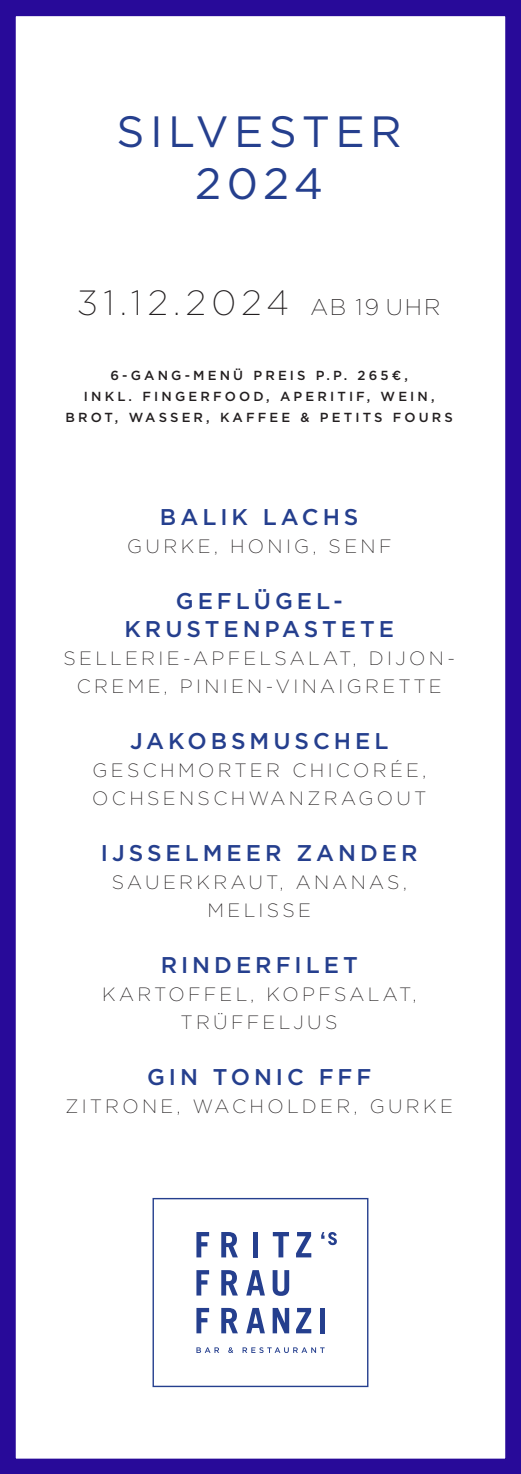
<style>
.page{position:relative;width:521px;height:1474px;background:#fff}
.page>*{position:absolute;margin:0;border:0;box-sizing:border-box;transform-origin:0 0}
.t1{font:43.75px "Gotham";letter-spacing:.125em;color:#253f8e}
.t2{font:200 35px "Gotham";letter-spacing:.16em;color:#231f20}
.t3{font:500 22.75px "Gotham HTF";letter-spacing:.175em;color:#253f8e}
.t4{font:200 19.25px/28px "Gotham";letter-spacing:.175em;color:#231f20;text-align:center}
.t5{font:500 13.12px/21px "Gotham HTF";letter-spacing:.24em;color:#231f20;text-align:center}
.s1{font-size:22.75px}
</style>
<div class="page">
<div style="left:0;top:0;width:521px;height:1473px;border:16px solid #280a99"></div>
<svg style="left:153px;top:1197px;width:215px;height:189px"></svg>
<svg style="left:196px;top:1231px;width:13px;height:26px"></svg>
<svg style="left:221px;top:1231px;width:17px;height:26px"></svg>
<svg style="left:221px;top:1270px;width:17px;height:25px"></svg>
<div style="left:253px;top:1231px;width:5px;height:26px;background:#253f8e"></div>
<svg style="left:273px;top:1231px;width:16px;height:26px"></svg>
<svg style="left:296px;top:1231px;width:15px;height:26px"></svg>
<svg style="left:296px;top:1307px;width:15px;height:26px"></svg>
<svg style="left:196px;top:1270px;width:13px;height:25px"></svg>
<svg style="left:246px;top:1270px;width:19px;height:25px"></svg>
<svg style="left:221px;top:1307px;width:17px;height:26px"></svg>
<svg style="left:246px;top:1307px;width:19px;height:26px"></svg>
<svg style="left:273px;top:1270px;width:16px;height:25px"></svg>
<svg style="left:196px;top:1307px;width:13px;height:26px"></svg>
<svg style="left:273px;top:1307px;width:16px;height:26px"></svg>
<hr style="left:320px;top:1307px;width:4px;height:26px;background:#253f8e">
<svg style="left:321px;top:1231px;width:16px;height:14px"></svg>
<svg style="left:196px;top:1347px;width:23px;height:5px"></svg>
<svg style="left:228px;top:1347px;width:5px;height:5px"></svg>
<svg style="left:243px;top:1347px;width:82px;height:5px"></svg>
<p class="t1" style="left:117px;top:107px;width:287px">SILVESTER</p>
<p class="t1" style="left:195px;top:160px;width:129px">2024</p>
<p class="t2" style="left:78px;top:283px;width:364px">31.12.2024 <span class="s1">AB 19 UHR</span></p>
<p class="t5" style="left:111px;top:364px;width:299px">6-GANG-MENÜ PREIS P.P. 265¤,</p>
<p class="t5" style="left:65px;top:385px;width:389px">INKL. FINGERFOOD, APERITIF, WEIN,<br>BROT, WASSER, KAFFEE &amp; PETITS FOURS</p>
<p class="t3" style="left:160px;top:504px;width:200px">BALIK LACHS</p>
<p class="t4" style="left:127px;top:532px;width:265px">GURKE, HONIG, SENF</p>
<p class="t3" style="left:176px;top:588px;width:168px">GEFLÜGEL-</p>
<p class="t3" style="left:124px;top:616px;width:271px">KRUSTENPASTETE</p>
<p class="t4" style="left:63px;top:644px;width:393px">SELLERIE-APFELSALAT, DIJON-<br>CREME, PINIEN-VINAIGRETTE</p>
<p class="t3" style="left:130px;top:728px;width:260px">JAKOBSMUSCHEL</p>
<p class="t4" style="left:92px;top:756px;width:335px">GESCHMORTER CHICORÉE,</p>
<p class="t4" style="left:92px;top:784px;width:335px">OCHSENSCHWANZRAGOUT</p>
<p class="t3" style="left:101px;top:840px;width:318px">IJSSELMEER ZANDER</p>
<p class="t4" style="left:112px;top:868px;width:296px">SAUERKRAUT, ANANAS,</p>
<p class="t4" style="left:208px;top:896px;width:105px">MELISSE</p>
<p class="t3" style="left:161px;top:952px;width:199px">RINDERFILET</p>
<p class="t4" style="left:102px;top:980px;width:316px">KARTOFFEL, KOPFSALAT,<br>TRÜFFELJUS</p>
<p class="t3" style="left:147px;top:1064px;width:226px">GIN TONIC FFF</p>
<p class="t4" style="left:65px;top:1092px;width:389px">ZITRONE, WACHOLDER, GURKE</p>
</div>
